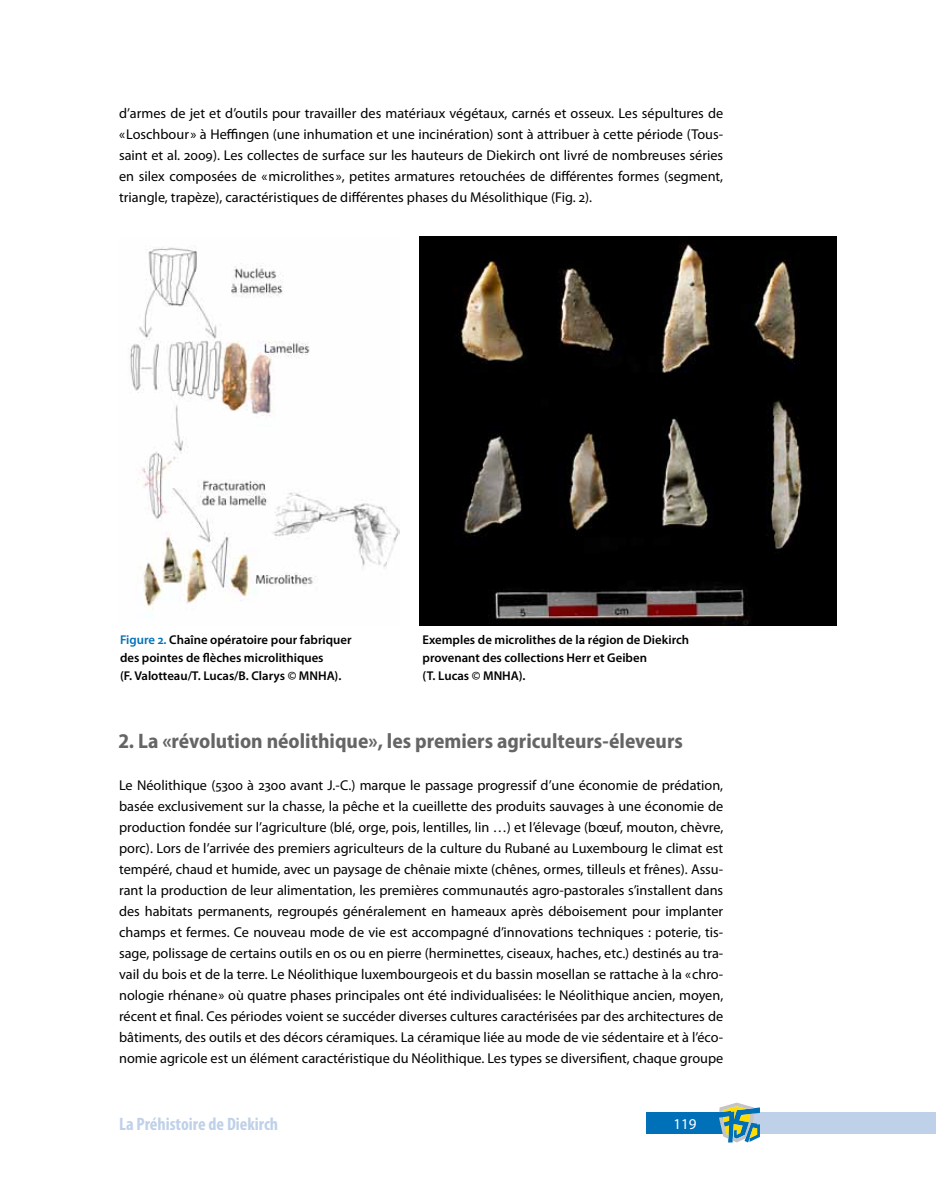
<style>
.page{position:relative;width:936px;height:1191px;background:#fff}
.page>*{position:absolute;margin:0;border:0;box-sizing:border-box;transform-origin:0 0}
.t1{font:700 semi-condensed 21px "Myriad Pro";color:#646567}
.t2{font:700 condensed 18px "Myriad Pro";color:#bfd1e9}
.t3{font:15px "Myriad Pro";color:#fff}
.t4{font:14.25px/21px "Myriad Pro";color:#000;text-align:justify}
.t5{font:600 12.75px/18px "Myriad Pro";color:#000}
.s1{color:#0071b8}
</style>
<div class="page">
<div style="left:723px;top:1112px;width:212px;height:21px;background:#bfd1e9"></div>
<div style="left:646px;top:1112px;width:77px;height:21px;background:#0071b8"></div>
<svg style="left:713px;top:1102px;width:47px;height:40px"></svg>
<img style="left:130px;top:247px;width:269px;height:362px">
<img style="left:419px;top:236px;width:417px;height:389px">
<p class="t4" style="left:119px;top:102px;width:605px">d’armes de jet et d’outils pour travailler des matériaux végétaux, carnés et osseux. Les sépultures de «Loschbour» à Heffingen (une inhumation et une incinération) sont à attribuer à cette période (Tous&shy;saint et al. 2009). Les collectes de surface sur les hauteurs de Diekirch ont livré de nombreuses séries en silex composées de «microlithes», petites armatures retouchées de différentes formes (segment, triangle, trapèze), caractéristiques de différentes phases du Mésolithique (Fig. 2).</p>
<p class="t5" style="left:120px;top:630px;width:233px"><span class="s1">Figure 2.</span> Chaîne opératoire pour fabriquer des pointes de flèches microlithiques<br>(F. Valotteau/T. Lucas/B. Clarys © MNHA).</p>
<p class="t5" style="left:422px;top:630px;width:268px">Exemples de microlithes de la région de Diekirch provenant des collections Herr et Geiben<br>(T. Lucas © MNHA).</p>
<h1 class="t1" style="left:119px;top:729px;width:565px">2. La «révolution néolithique», les premiers agriculteurs-éleveurs</h1>
<p class="t4" style="left:119px;top:774px;width:605px">Le Néolithique (5300 à 2300 avant J.-C.) marque le passage progressif d’une économie de prédation, basée exclusivement sur la chasse, la pêche et la cueillette des produits sauvages à une économie de production fondée sur l’agriculture (blé, orge, pois, lentilles, lin …) et l’élevage (bœuf, mouton, chèvre, porc). Lors de l’arrivée des premiers agriculteurs de la culture du Rubané au Luxembourg le climat est tempéré, chaud et humide, avec un paysage de chênaie mixte (chênes, ormes, tilleuls et frênes). Assu&shy;rant la production de leur alimentation, les premières communautés agro-pastorales s’installent dans des habitats permanents, regroupés généralement en hameaux après déboisement pour implanter champs et fermes. Ce nouveau mode de vie est accompagné d’innovations techniques : poterie, tis&shy;sage, polissage de certains outils en os ou en pierre (herminettes, ciseaux, haches, etc.) destinés au tra&shy;vail du bois et de la terre. Le Néolithique luxembourgeois et du bassin mosellan se rattache à la «chro&shy;nologie rhénane» où quatre phases principales ont été individualisées: le Néolithique ancien, moyen, récent et final. Ces périodes voient se succéder diverses cultures caractérisées par des architectures de bâtiments, des outils et des décors céramiques. La céramique liée au mode de vie sédentaire et à l’éco&shy;nomie agricole est un élément caractéristique du Néolithique. Les types se diversifient, chaque groupe</p>
<p class="t2" style="left:119px;top:1112px;width:160px">La Préhistoire de Diekirch</p>
<p class="t3" style="left:673px;top:1114px;width:25px">119</p>
</div>
